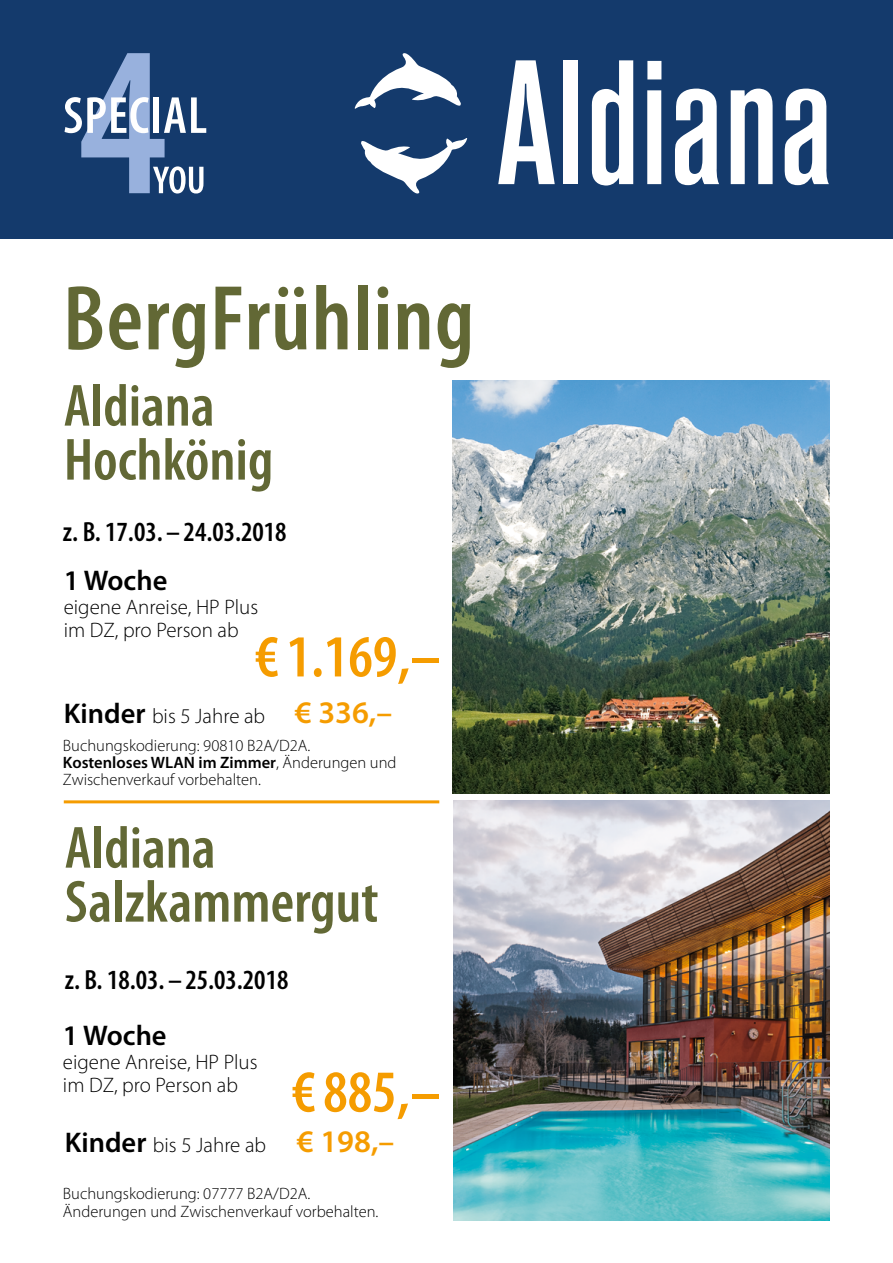
<style>
.page{position:relative;width:893px;height:1263px;background:#fff}
.page>*{position:absolute;margin:0;border:0;box-sizing:border-box;transform-origin:0 0}
.t1{font:600 condensed 93px "Myriad Pro";letter-spacing:.01em;color:#626835}
.t2{font:600 condensed 60px/54px "Myriad Pro";color:#626835}
.t3{font:600 condensed 60px "Myriad Pro";color:#f59c00}
.t4{font:600 28.5px "Myriad Pro";color:#000}
.t5{font:600 condensed 27.9px "Myriad Pro";color:#000}
.t6{font:300 21px/23.5px "Myriad Pro";color:#000}
.t7{font:300 16.5px/17.2px "Myriad Pro";color:#000}
.s1{font-weight:600;font-size:28.5px}
.s2{font-weight:600;font-size:31.5px;color:#f59c00}
.s3{font-weight:600}
</style>
<div class="page">
<div style="left:0;top:0;width:893px;height:238px;background:#143a6c"></div>
<svg style="left:498px;top:60px;width:57px;height:124px"></svg>
<div style="left:563px;top:60px;width:14px;height:124px;background:#fff"></div>
<svg style="left:591px;top:60px;width:42px;height:126px"></svg>
<svg style="left:647px;top:61px;width:14px;height:123px"></svg>
<svg style="left:675px;top:89px;width:44px;height:96px"></svg>
<svg style="left:731px;top:89px;width:42px;height:95px"></svg>
<svg style="left:784px;top:89px;width:45px;height:96px"></svg>
<svg style="left:355px;top:53px;width:106px;height:56px"></svg>
<svg style="left:361px;top:138px;width:106px;height:56px"></svg>
<svg style="left:64px;top:53px;width:142px;height:141px"></svg>
<img style="left:453px;top:800px;width:376px;height:420px">
<img style="left:453px;top:381px;width:376px;height:412px">
<hr style="left:64px;top:800px;width:375px;height:3px;background:#f59c00">
<h1 class="t1" style="left:63px;top:261px;width:413px">BergFrühling</h1>
<h2 class="t2" style="left:64px;top:378px;width:211px">Aldiana<br>Hochkönig</h2>
<h3 class="t5" style="left:63px;top:515px;width:225px">z. B. 17.03. – 24.03.2018</h3>
<h3 class="t4" style="left:64px;top:562px;width:105px">1 Woche</h3>
<p class="t6" style="left:64px;top:595px;width:196px">eigene Anreise, HP Plus im DZ, pro Person ab</p>
<h2 class="t3" style="left:254px;top:619px;width:188px">€ 1.169,–</h2>
<p class="t6" style="left:64px;top:704px;width:330px"><span class="s1">Kinder</span> bis 5 Jahre ab <span class="s2">€ 336,–</span></p>
<p class="t7" style="left:63px;top:736px;width:335px">Buchungskodierung: 90810 B2A/D2A.<br><span class="s3">Kostenloses WLAN im Zimmer</span>, Änderungen und<br>Zwischenverkauf vorbehalten.</p>
<h2 class="t2" style="left:65px;top:820px;width:315px">Aldiana<br>Salzkammergut</h2>
<h3 class="t5" style="left:65px;top:963px;width:225px">z. B. 18.03.–25.03.2018</h3>
<h3 class="t4" style="left:63px;top:1017px;width:105px">1 Woche</h3>
<p class="t6" style="left:63px;top:1049px;width:196px">eigene Anreise, HP Plus im DZ, pro Person ab</p>
<h2 class="t3" style="left:291px;top:1055px;width:150px">€ 885,–</h2>
<p class="t6" style="left:65px;top:1133px;width:331px"><span class="s1">Kinder</span> bis 5 Jahre ab <span class="s2">€ 198,–</span></p>
<p class="t7" style="left:63px;top:1185px;width:317px">Buchungskodierung: 07777 B2A/D2A.<br>Änderungen und Zwischenverkauf vorbehalten.</p>
</div>
